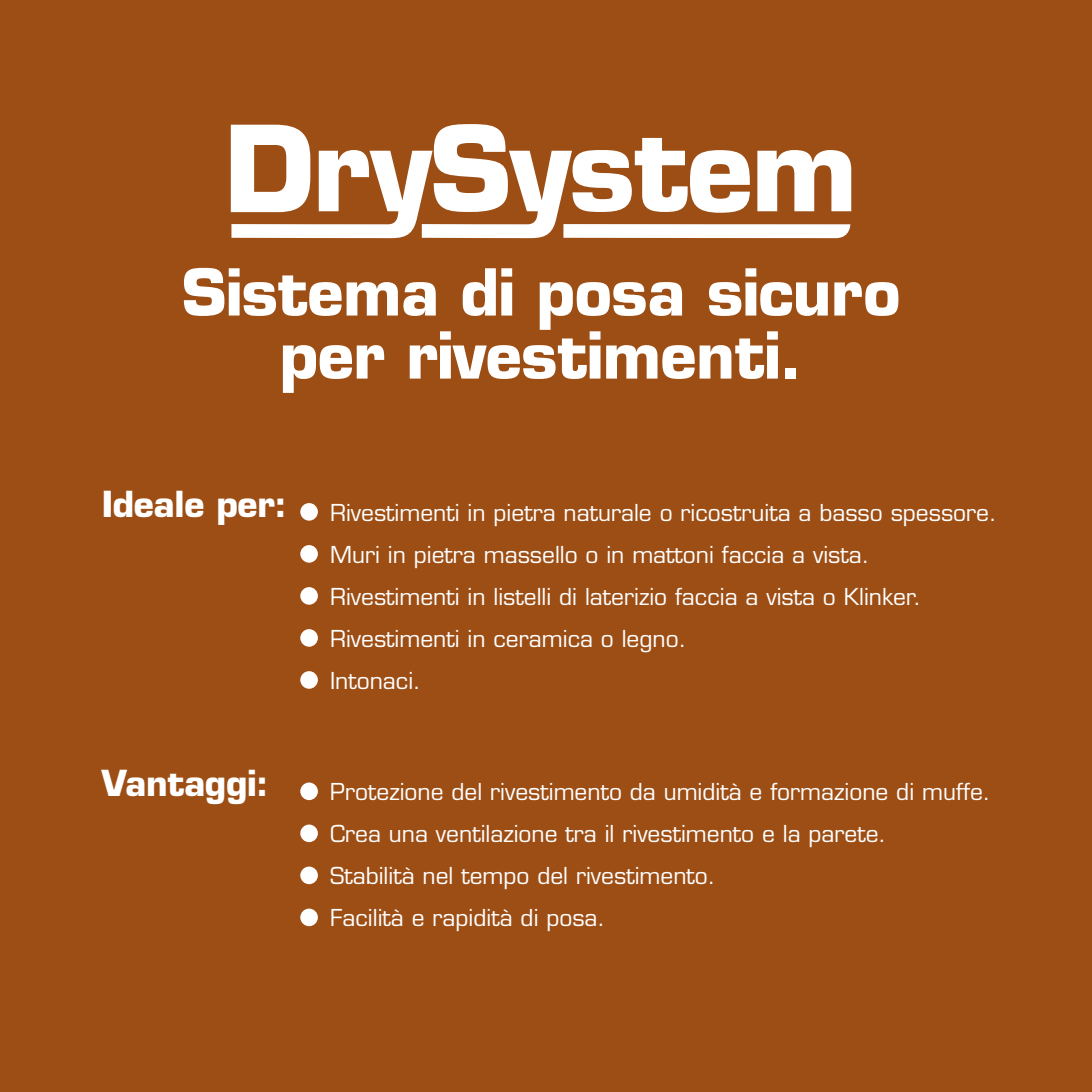
<style>
.page{position:relative;width:1092px;height:1092px;background:#fff}
.page>*{position:absolute;margin:0;border:0;box-sizing:border-box;transform-origin:0 0}
.t1{font:700 63px/63px "Eurostile";letter-spacing:-.01em;color:#fff;text-align:center}
.t2{font:700 35px "Eurostile";letter-spacing:-.01em;color:#fff}
.t3{font:22.75px/42px "Eurostile";color:#fff}
</style>
<div class="page">
<div style="left:0;top:0;width:1091px;height:1091px;background:#9d4e15"></div>
<svg style="left:231px;top:124px;width:620px;height:114px"></svg>
<div style="left:300px;top:503px;width:18px;height:17px;background:#fff;border-radius:50%"></div>
<div style="left:300px;top:545px;width:18px;height:17px;background:#fff;border-radius:50%"></div>
<div style="left:300px;top:587px;width:18px;height:17px;background:#fff;border-radius:50%"></div>
<div style="left:300px;top:629px;width:18px;height:17px;background:#fff;border-radius:50%"></div>
<div style="left:300px;top:671px;width:18px;height:17px;background:#fff;border-radius:50%"></div>
<div style="left:300px;top:782px;width:18px;height:18px;background:#fff;border-radius:50%"></div>
<div style="left:300px;top:824px;width:18px;height:18px;background:#fff;border-radius:50%"></div>
<div style="left:300px;top:866px;width:18px;height:18px;background:#fff;border-radius:50%"></div>
<div style="left:300px;top:908px;width:18px;height:18px;background:#fff;border-radius:50%"></div>
<h1 class="t1" style="left:181px;top:261px;width:720px">Sistema di posa sicuro per rivestimenti.</h1>
<h2 class="t2" style="left:102px;top:482px;width:187px">Ideale per:</h2>
<h2 class="t2" style="left:102px;top:761px;width:168px">Vantaggi:</h2>
<p class="t3" style="left:330px;top:491px;width:668px">Rivestimenti in pietra naturale o ricostruita a basso spessore.<br>Muri in pietra massello o in mattoni faccia a vista.<br>Rivestimenti in listelli di laterizio faccia a vista o Klinker.<br>Rivestimenti in ceramica o legno.<br>Intonaci.</p>
<p class="t3" style="left:330px;top:770px;width:662px">Protezione del rivestimento da umidità e formazione di muffe.<br>Crea una ventilazione tra il rivestimento e la parete.<br>Stabilità nel tempo del rivestimento.<br>Facilità e rapidità di posa.</p>
</div>
